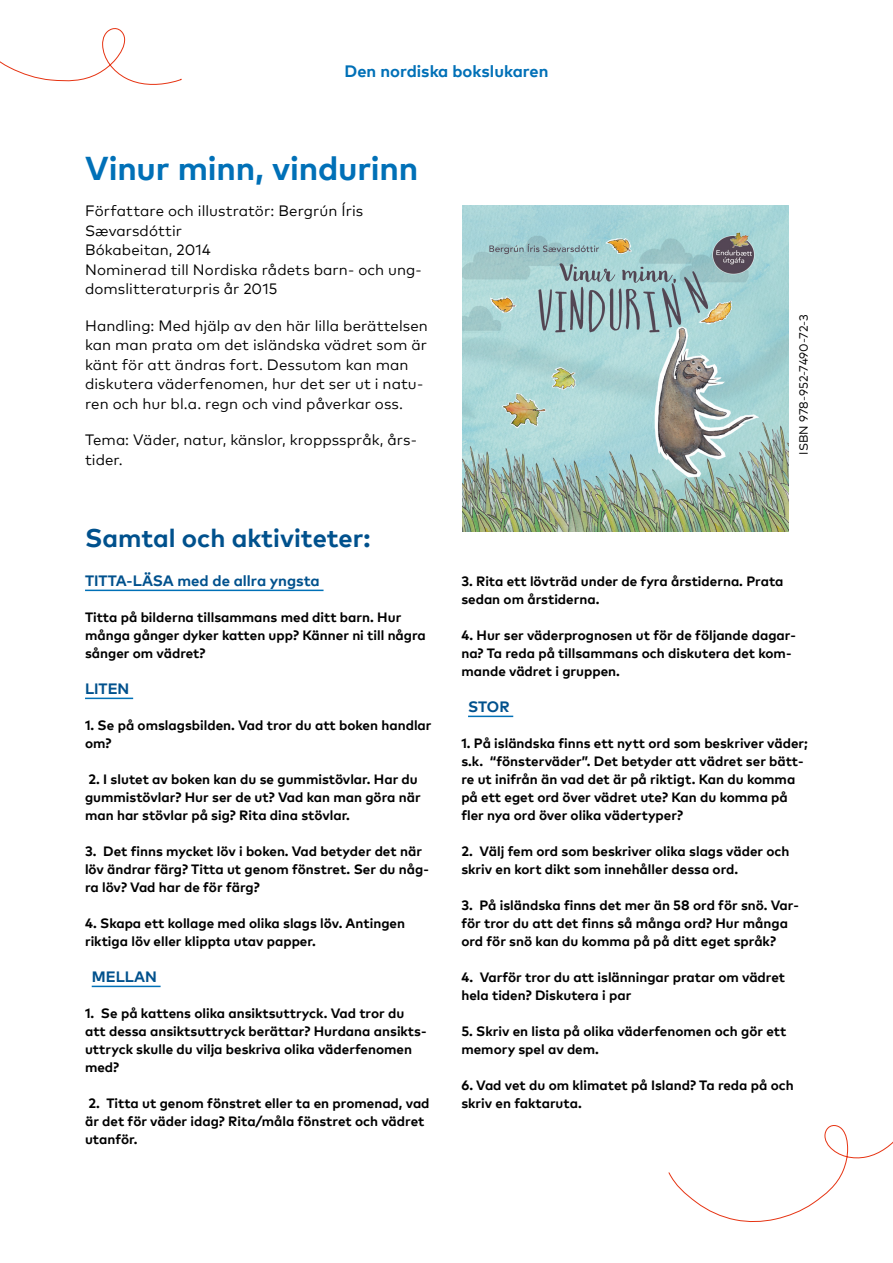
<style>
.page{position:relative;width:893px;height:1263px;background:#fff}
.page>*{position:absolute;margin:0;border:0;box-sizing:border-box;transform-origin:0 0}
.t1{font:700 33px "Mark Pro";letter-spacing:-.005em;color:#0070b7}
.t2{font:700 25.5px "Mark Pro";color:#00518d}
.Header_txt{font:700 16.5px "Mark Pro";color:#0070b7}
.P_10{font:15px/19.5px "Mark Pro";letter-spacing:.005em;color:#000}
.Alleviivattu_väliots{font:700 15px "Mark Pro";color:#00518d}
.P_9_12_bold_space{font:700 15px "Mark Pro";color:#00518d}
.P_9_12_bold_space-2{font:700 13.5px/18px "Mark Pro";color:#000}
.ISBN{font:12px "Mark Pro";color:#000}
</style>
<div class="page">
<hr style="left:85px;top:590px;width:239px;height:1px;background:#0070b7">
<hr style="left:85px;top:698px;width:48px;height:1px;background:#0070b7">
<hr style="left:92px;top:986px;width:69px;height:1px;background:#0070b7">
<hr style="left:468px;top:716px;width:45px;height:1px;background:#0070b7">
<svg style="left:0;top:28px;width:182px;height:57px"></svg>
<svg style="left:668px;top:1125px;width:225px;height:97px"></svg>
<img style="left:462px;top:206px;width:326px;height:326px">
<p class="Header_txt" style="left:345px;top:58px;width:205px">Den nordiska bokslukaren</p>
<h1 class="t1" style="left:85px;top:143px;width:335px">Vinur minn, vindurinn</h1>
<p class="P_10" style="left:85px;top:200px;width:280px">Författare och illustratör: Bergrún Íris<br>Sævarsdóttir</p>
<p class="P_10" style="left:85px;top:239px;width:127px">Bókabeitan, 2014</p>
<h1 class="P_10" style="left:85px;top:259px;width:338px">Nominerad till Nordiska rådets barn- och ung&shy;domslitteraturpris år 2015</h1>
<h1 class="P_10" style="left:85px;top:315px;width:344px">Handling: Med hjälp av den här lilla berättelsen kan man prata om det isländska vädret som är känt för att ändras fort. Dessutom kan man diskutera väderfenomen, hur det ser ut i natu&shy;ren och hur bl.a. regn och vind påverkar oss.</h1>
<h1 class="P_10" style="left:85px;top:429px;width:334px">Tema: Väder, natur, känslor, kroppsspråk, års&shy;tider.</h1>
<p class="ISBN" style="left:795px;top:454px;width:142px;rotate:-90deg">ISBN 978-952-7490-72-3</p>
<h2 class="t2" style="left:85px;top:519px;width:287px">Samtal och aktiviteter:</h2>
<p class="Alleviivattu_väliots" style="left:85px;top:569px;width:236px">TITTA-LÄSA med de allra yngsta</p>
<p class="P_9_12_bold_space-2" style="left:85px;top:607px;width:342px">Titta på bilderna tillsammans med ditt barn. Hur många gånger dyker katten upp? Känner ni till några sånger om vädret?</p>
<p class="P_9_12_bold_space" style="left:85px;top:677px;width:46px">LITEN</p>
<p class="P_9_12_bold_space-2" style="left:85px;top:715px;width:348px">1. Se på omslagsbilden. Vad tror du att boken handlar om?</p>
<p class="P_9_12_bold_space-2" style="left:85px;top:769px;width:337px">2. I slutet av boken kan du se gummistövlar. Har du gummistövlar? Hur ser de ut? Vad kan man göra när man har stövlar på sig? Rita dina stövlar.</p>
<p class="P_9_12_bold_space-2" style="left:85px;top:841px;width:345px">3. Det finns mycket löv i boken. Vad betyder det när löv ändrar färg? Titta ut genom fönstret. Ser du någ&shy;ra löv? Vad har de för färg?</p>
<p class="P_9_12_bold_space-2" style="left:85px;top:913px;width:321px">4. Skapa ett kollage med olika slags löv. Antingen riktiga löv eller klippta utav papper.</p>
<p class="P_9_12_bold_space" style="left:92px;top:965px;width:67px">MELLAN</p>
<p class="P_9_12_bold_space-2" style="left:85px;top:1003px;width:343px">1. Se på kattens olika ansiktsuttryck. Vad tror du att dessa ansiktsuttryck berättar? Hurdana ansikts&shy;uttryck skulle du vilja beskriva olika väderfenomen med?</p>
<p class="P_9_12_bold_space-2" style="left:85px;top:1093px;width:346px">2. Titta ut genom fönstret eller ta en promenad, vad är det för väder idag? Rita/måla fönstret och vädret utanför.</p>
<p class="P_9_12_bold_space-2" style="left:461px;top:571px;width:324px">3. Rita ett lövträd under de fyra årstiderna. Prata sedan om årstiderna.</p>
<p class="P_9_12_bold_space-2" style="left:461px;top:625px;width:336px">4. Hur ser väderprognosen ut för de följande dagar&shy;na? Ta reda på tillsammans och diskutera det kom&shy;mande vädret i gruppen.</p>
<p class="P_9_12_bold_space" style="left:468px;top:695px;width:43px">STOR</p>
<p class="P_9_12_bold_space-2" style="left:461px;top:733px;width:348px">1. På isländska finns ett nytt ord som beskriver väder; s.k. “fönsterväder”. Det betyder att vädret ser bätt&shy;re ut inifrån än vad det är på riktigt. Kan du komma på ett eget ord över vädret ute? Kan du komma på fler nya ord över olika vädertyper?</p>
<p class="P_9_12_bold_space-2" style="left:461px;top:841px;width:330px">2. Välj fem ord som beskriver olika slags väder och skriv en kort dikt som innehåller dessa ord.</p>
<p class="P_9_12_bold_space-2" style="left:461px;top:895px;width:339px">3. På isländska finns det mer än 58 ord för snö. Var&shy;för tror du att det finns så många ord? Hur många ord för snö kan du komma på på ditt eget språk?</p>
<p class="P_9_12_bold_space-2" style="left:461px;top:967px;width:325px">4. Varför tror du att islänningar pratar om vädret hela tiden? Diskutera i par</p>
<p class="P_9_12_bold_space-2" style="left:461px;top:1021px;width:326px">5. Skriv en lista på olika väderfenomen och gör ett memory spel av dem.</p>
<p class="P_9_12_bold_space-2" style="left:461px;top:1075px;width:334px">6. Vad vet du om klimatet på Island? Ta reda på och skriv en faktaruta.</p>
</div>
